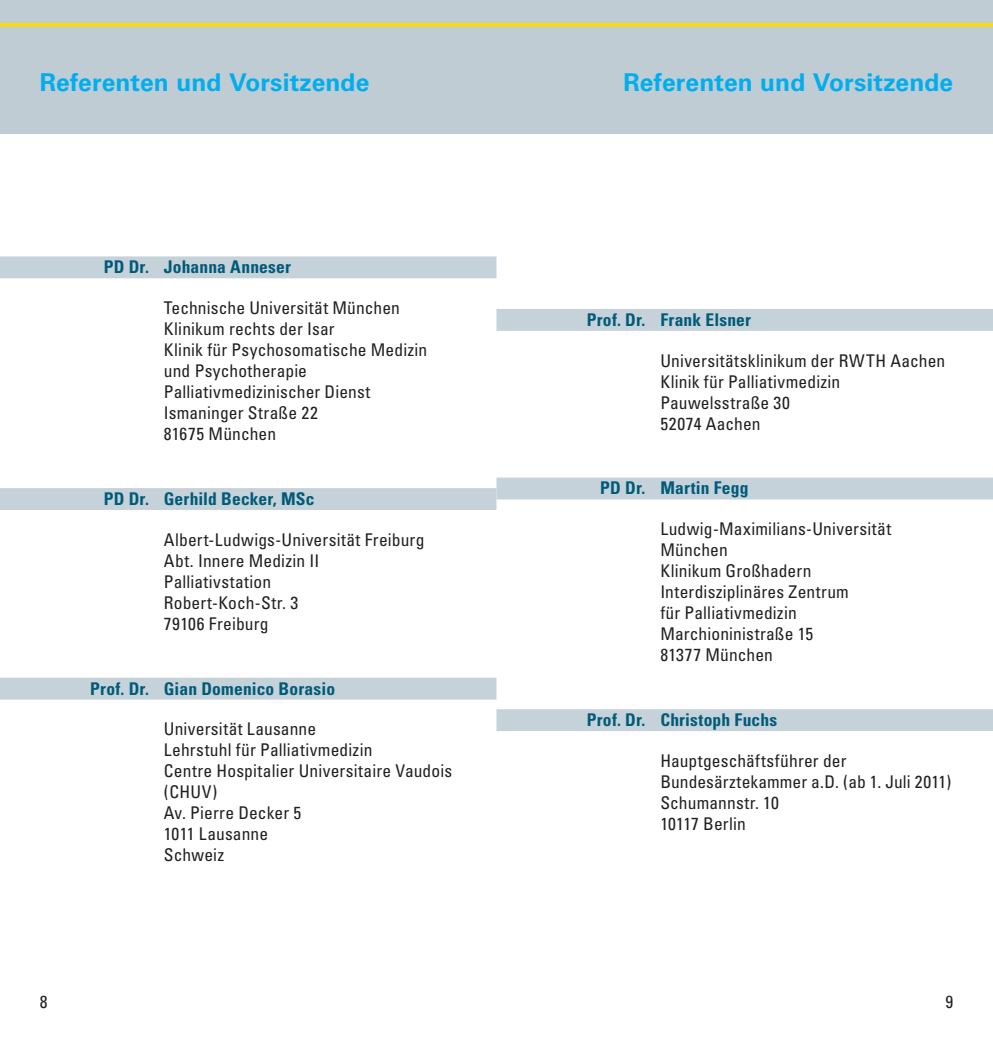
<style>
.page{position:relative;width:993px;height:1042px;background:#fff}
.page>*{position:absolute;margin:0;border:0;box-sizing:border-box;transform-origin:0 0}
.U1{font:700 24.5px "Univers";letter-spacing:.005em;color:#00aeef}
.normal_einzug{font:condensed 17.5px/21px "Univers";letter-spacing:.01em;color:#231f20}
.U3__linke_Seite{font:700 condensed 17.5px "Univers";letter-spacing:.01em;color:#005b78}
.U3__rechte_Seite{font:700 condensed 17.5px "Univers";letter-spacing:.01em;color:#005b78}
</style>
<div class="page">
<div style="left:0;top:0;width:992px;height:134px;background:#bfccd3"></div>
<svg style="left:0;top:23px;width:992px;height:4px;background:#f6d91a"></svg>
<div style="left:0;top:256px;width:496px;height:22px;background:#c6d2d9"></div>
<div style="left:0;top:488px;width:496px;height:22px;background:#c6d2d9"></div>
<div style="left:0;top:678px;width:496px;height:21px;background:#c6d2d9"></div>
<div style="left:496px;top:309px;width:496px;height:22px;background:#c6d2d9"></div>
<div style="left:496px;top:477px;width:496px;height:22px;background:#c6d2d9"></div>
<div style="left:496px;top:709px;width:496px;height:22px;background:#c6d2d9"></div>
<p class="U1" style="left:40px;top:68px;width:331px">Referenten und Vorsitzende</p>
<p class="U1" style="left:623px;top:68px;width:331px">Referenten und Vorsitzende</p>
<h1 class="U1" style="left:741px;top:68px;width:213px">Freitag, 25.11.2011</h1>
<p class="U3__linke_Seite" style="left:104px;top:256px;width:189px">PD Dr. Johanna Anneser</p>
<p class="normal_einzug" style="left:164px;top:297px;width:237px">Technische Universität München</p>
<p class="normal_einzug" style="left:164px;top:318px;width:172px">Klinikum rechts der Isar</p>
<p class="normal_einzug" style="left:164px;top:339px;width:265px">Klinik für Psychosomatische Medizin und Psychotherapie</p>
<p class="normal_einzug" style="left:164px;top:381px;width:208px">Palliativmedizinischer Dienst</p>
<p class="normal_einzug" style="left:164px;top:402px;width:155px">Ismaninger Straße 22</p>
<p class="normal_einzug" style="left:164px;top:423px;width:114px">81675 München</p>
<p class="U3__linke_Seite" style="left:104px;top:488px;width:212px">PD Dr. Gerhild Becker, MSc</p>
<p class="normal_einzug" style="left:164px;top:529px;width:262px">Albert-Ludwigs-Universität Freiburg</p>
<p class="normal_einzug" style="left:164px;top:550px;width:157px">Abt. Innere Medizin II</p>
<p class="normal_einzug" style="left:164px;top:571px;width:109px">Palliativstation</p>
<p class="normal_einzug" style="left:164px;top:592px;width:136px">Robert-Koch-Str. 3</p>
<p class="normal_einzug" style="left:164px;top:613px;width:106px">79106 Freiburg</p>
<p class="U3__linke_Seite" style="left:90px;top:677px;width:246px">Prof. Dr. Gian Domenico Borasio</p>
<p class="normal_einzug" style="left:164px;top:718px;width:154px">Universität Lausanne</p>
<p class="normal_einzug" style="left:164px;top:739px;width:210px">Lehrstuhl für Palliativmedizin</p>
<p class="normal_einzug" style="left:164px;top:760px;width:290px">Centre Hospitalier Universitaire Vaudois (CHUV)</p>
<p class="normal_einzug" style="left:164px;top:802px;width:139px">Av. Pierre Decker 5</p>
<p class="normal_einzug" style="left:164px;top:823px;width:106px">1011 Lausanne</p>
<p class="normal_einzug" style="left:164px;top:844px;width:62px">Schweiz</p>
<p class="U3__rechte_Seite" style="left:586px;top:309px;width:166px">Prof. Dr. Frank Elsner</p>
<p class="normal_einzug" style="left:660px;top:350px;width:286px">Universitätsklinikum der RWTH Aachen</p>
<p class="normal_einzug" style="left:660px;top:371px;width:181px">Klinik für Palliativmedizin</p>
<p class="normal_einzug" style="left:660px;top:392px;width:131px">Pauwelsstraße 30</p>
<p class="normal_einzug" style="left:660px;top:413px;width:102px">52074 Aachen</p>
<p class="U3__rechte_Seite" style="left:600px;top:477px;width:150px">PD Dr. Martin Fegg</p>
<p class="normal_einzug" style="left:660px;top:518px;width:232px">Ludwig-Maximilians-Universität<br>München</p>
<p class="normal_einzug" style="left:660px;top:560px;width:152px">Klinikum Großhadern</p>
<p class="normal_einzug" style="left:660px;top:581px;width:190px">Interdisziplinäres Zentrum für Palliativmedizin</p>
<p class="normal_einzug" style="left:660px;top:623px;width:154px">Marchioninistraße 15</p>
<p class="normal_einzug" style="left:660px;top:644px;width:114px">81377 München</p>
<p class="U3__rechte_Seite" style="left:586px;top:709px;width:192px">Prof. Dr. Christoph Fuchs</p>
<p class="normal_einzug" style="left:660px;top:750px;width:292px">Hauptgeschäftsführer der<br>Bundesärztekammer a.D. (ab 1. Juli 2011)</p>
<p class="normal_einzug" style="left:660px;top:792px;width:120px">Schumannstr. 10</p>
<p class="normal_einzug" style="left:660px;top:813px;width:87px">10117 Berlin</p>
<p class="normal_einzug" style="left:40px;top:991px;width:9px">8</p>
<p class="normal_einzug" style="left:945px;top:991px;width:9px">9</p>
</div>
